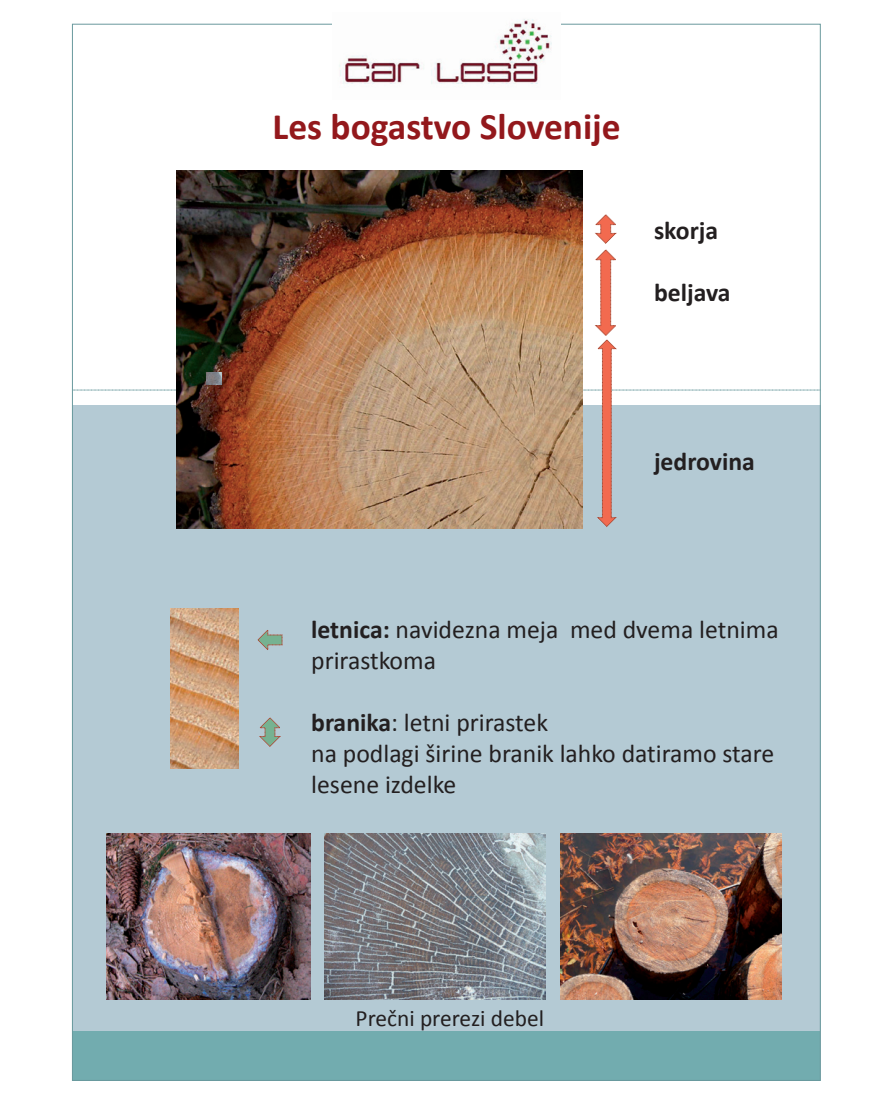
<style>
.page{position:relative;width:893px;height:1106px;background:#fff}
.page>*{position:absolute;margin:0;border:0;box-sizing:border-box;transform-origin:0 0}
.t1{font:700 37.5px "Calibri";color:#93181c}
.t2{font:25.8px/30.9px "Calibri";color:#231f20}
.t3{font:700 25.8px "Calibri";color:#231f20}
.t4{font:23.4px "Calibri";color:#231f20}
.s1{font-weight:700}
</style>
<div class="page">
<div style="left:60px;top:0;width:774px;height:1106px;background:#b4cad4"></div>
<div style="left:60px;top:1081px;width:774px;height:25px;background:#fff"></div>
<div style="left:821px;top:0;width:13px;height:1106px;background:#fff"></div>
<div style="left:60px;top:0;width:12px;height:1106px;background:#fff"></div>
<div style="left:60px;top:0;width:774px;height:405px;background:#fff"></div>
<div style="left:72px;top:1030px;width:748px;height:50px;background:#72acaf"></div>
<img style="left:339px;top:19px;width:213px;height:65px">
<svg style="left:73px;top:214px;width:747px;height:313px"></svg>
<svg style="left:257px;top:630px;width:25px;height:20px"></svg>
<svg style="left:259px;top:717px;width:22px;height:30px"></svg>
<img style="left:170px;top:608px;width:68px;height:160px">
<img style="left:177px;top:171px;width:406px;height:357px">
<img style="left:106px;top:833px;width:204px;height:166px">
<img style="left:561px;top:833px;width:221px;height:166px">
<img style="left:207px;top:373px;width:15px;height:11px">
<img style="left:325px;top:833px;width:221px;height:166px">
<h1 class="t1" style="left:272px;top:104px;width:350px">Les bogastvo Slovenije</h1>
<p class="t3" style="left:654px;top:214px;width:66px">skorja</p>
<p class="t3" style="left:654px;top:276px;width:78px">beljava</p>
<p class="t3" style="left:654px;top:445px;width:103px">jedrovina</p>
<p class="t2" style="left:311px;top:613px;width:469px"><span class="s1">letnica:</span> navidezna meja med dvema letnima prirastkoma</p>
<p class="t2" style="left:311px;top:705px;width:465px"><span class="s1">branika</span>: letni prirastek<br>na podlagi širine branik lahko datiramo stare lesene izdelke</p>
<p class="t4" style="left:356px;top:1003px;width:190px">Prečni prerezi debel</p>
</div>
